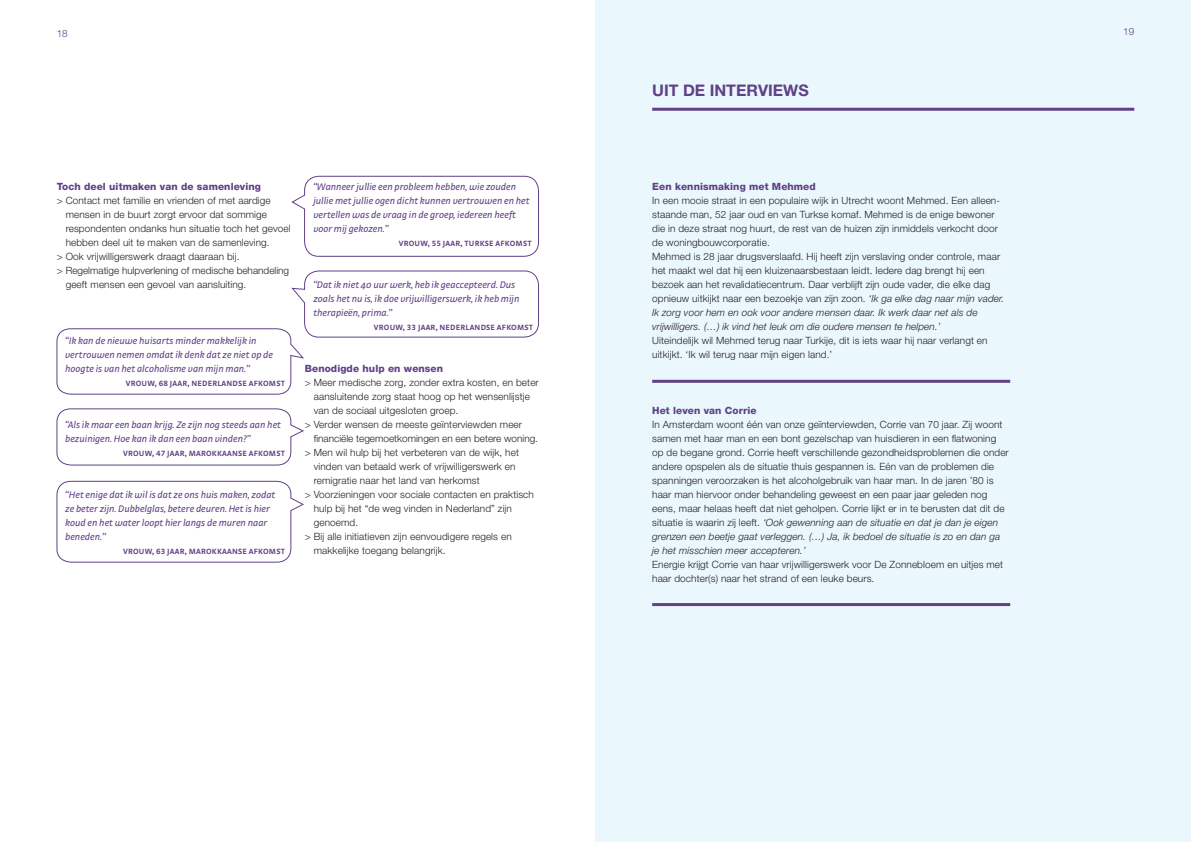
<style>
.page{position:relative;width:1191px;height:842px;background:#fff}
.page>*{position:absolute;margin:0;border:0;box-sizing:border-box;transform-origin:0 0}
.t1{font:700 16px "Helvetica Neue LT Std";color:#604187}
.t2{font:300 10px/14px "Helvetica Neue";letter-spacing:.01em;color:#231f20}
.uitspraak{font:italic 10px/14px "Strada";color:#604187}
.tussenkop{font:800 10px "Helvetica Neue";letter-spacing:.01em;color:#604187}
.t3{font:300 10px "Helvetica Neue LT Std";color:#604187}
.van_wie_uitspraak{font:700 8px "Strada TF";letter-spacing:.025em;color:#604187}
.s1{font-style:italic}
</style>
<div class="page">
<div style="left:595px;top:0;width:596px;height:842px;background:#eaf7fd"></div>
<hr style="left:652px;top:108px;width:482px;height:3px;background:#604187">
<hr style="left:652px;top:380px;width:358px;height:3px;background:#604187">
<hr style="left:652px;top:603px;width:358px;height:3px;background:#604187">
<svg style="left:291px;top:176px;width:248px;height:81px"></svg>
<svg style="left:56px;top:270px;width:483px;height:125px"></svg>
<svg style="left:56px;top:408px;width:248px;height:58px"></svg>
<svg style="left:56px;top:481px;width:248px;height:82px"></svg>
<p class="t3" style="left:57px;top:27px;width:13px">18</p>
<p class="t3" style="left:1123px;top:26px;width:13px">19</p>
<p class="tussenkop" style="left:57px;top:180px;width:206px">Toch deel uitmaken van de samenleving</p>
<p class="t2" style="left:66px;top:193px;width:226px;text-indent:-9px">&gt; Contact met familie en vrienden of met aardige mensen in de buurt zorgt ervoor dat sommige respondenten ondanks hun situatie toch het gevoel hebben deel uit te maken van de samenleving.</p>
<p class="t2" style="left:57px;top:249px;width:184px">&gt; Ook vrijwilligerswerk draagt daaraan bij.</p>
<p class="t2" style="left:66px;top:263px;width:225px;text-indent:-9px">&gt; Regelmatige hulpverlening of medische behandeling geeft mensen een gevoel van aansluiting.</p>
<p class="uitspraak" style="left:65px;top:334px;width:209px">“Ik kan de nieuwe huisarts minder makkelijk in vertrouwen nemen omdat ik denk dat ze niet op de hoogte is van het alcoholisme van mijn man.”</p>
<p class="van_wie_uitspraak" style="left:126px;top:379px;width:161px">VROUW, 68 JAAR, NEDERLANDSE AFKOMST</p>
<p class="uitspraak" style="left:65px;top:418px;width:217px">“Als ik maar een baan krijg. Ze zijn nog steeds aan het bezuinigen. Hoe kan ik dan een baan vinden?”</p>
<p class="van_wie_uitspraak" style="left:123px;top:449px;width:163px">VROUW, 47 JAAR, MAROKKAANSE AFKOMST</p>
<p class="uitspraak" style="left:65px;top:488px;width:212px">“Het enige dat ik wil is dat ze ons huis maken, zodat ze beter zijn. Dubbelglas, betere deuren. Het is hier koud en het water loopt hier langs de muren naar beneden.”</p>
<p class="van_wie_uitspraak" style="left:123px;top:547px;width:163px">VROUW, 63 JAAR, MAROKKAANSE AFKOMST</p>
<p class="uitspraak" style="left:313px;top:180px;width:218px">“Wanneer jullie een probleem hebben, wie zouden jullie met jullie ogen dicht kunnen vertrouwen en het vertellen was de vraag in de groep, iedereen heeft voor mij gekozen.”</p>
<p class="van_wie_uitspraak" style="left:399px;top:239px;width:134px">VROUW, 55 JAAR, TURKSE AFKOMST</p>
<p class="uitspraak" style="left:313px;top:278px;width:207px">“Dat ik niet 40 uur werk, heb ik geaccepteerd. Dus zoals het nu is, ik doe vrijwilligerswerk, ik heb mijn therapieën, prima.”</p>
<p class="van_wie_uitspraak" style="left:374px;top:323px;width:161px">VROUW, 33 JAAR, NEDERLANDSE AFKOMST</p>
<p class="tussenkop" style="left:305px;top:362px;width:140px">Benodigde hulp en wensen</p>
<p class="t2" style="left:314px;top:375px;width:226px;text-indent:-9px">&gt; Meer medische zorg, zonder extra kosten, en beter aansluitende zorg staat hoog op het wensenlijstje van de sociaal uitgesloten groep.</p>
<p class="t2" style="left:314px;top:417px;width:226px;text-indent:-9px">&gt; Verder wensen de meeste geïnterviewden meer financiële tegemoetkomingen en een betere woning.</p>
<p class="t2" style="left:314px;top:445px;width:207px;text-indent:-9px">&gt; Men wil hulp bij het verbeteren van de wijk, het vinden van betaald werk of vrijwilligerswerk en remigratie naar het land van herkomst</p>
<p class="t2" style="left:314px;top:487px;width:222px;text-indent:-9px">&gt; Voorzieningen voor sociale contacten en praktisch hulp bij het “de weg vinden in Nederland” zijn genoemd.</p>
<p class="t2" style="left:314px;top:529px;width:199px;text-indent:-9px">&gt; Bij alle initiatieven zijn eenvoudigere regels en makkelijke toegang belangrijk.</p>
<p class="t1" style="left:652px;top:81px;width:158px">UIT DE INTERVIEWS</p>
<p class="tussenkop" style="left:652px;top:180px;width:165px">Een kennismaking met Mehmed</p>
<p class="t2" style="left:652px;top:193px;width:349px">In een mooie straat in een populaire wijk in Utrecht woont Mehmed. Een alleen&shy;staande man, 52 jaar oud en van Turkse komaf. Mehmed is de enige bewoner die in deze straat nog huurt, de rest van de huizen zijn inmiddels verkocht door de woningbouwcorporatie.</p>
<p class="t2" style="left:652px;top:249px;width:353px">Mehmed is 28 jaar drugsverslaafd. Hij heeft zijn verslaving onder controle, maar het maakt wel dat hij een kluizenaarsbestaan leidt. Iedere dag brengt hij een bezoek aan het revalidatiecentrum. Daar verblijft zijn oude vader, die elke dag opnieuw uitkijkt naar een bezoekje van zijn zoon. <span class="s1">‘Ik ga elke dag naar mijn vader.<br>Ik zorg voor hem en ook voor andere mensen daar. Ik werk daar net als de vrijwilligers. (…) ik vind het leuk om die oudere mensen te helpen.’</span></p>
<p class="t2" style="left:652px;top:333px;width:337px">Uiteindelijk wil Mehmed terug naar Turkije, dit is iets waar hij naar verlangt en uitkijkt. ‘Ik wil terug naar mijn eigen land.’</p>
<p class="tussenkop" style="left:652px;top:404px;width:106px">Het leven van Corrie</p>
<p class="t2" style="left:652px;top:417px;width:358px">In Amsterdam woont één van onze geïnterviewden, Corrie van 70 jaar. Zij woont samen met haar man en een bont gezelschap van huisdieren in een flatwoning op de begane grond. Corrie heeft verschillende gezondheidsproblemen die onder andere opspelen als de situatie thuis gespannen is. Eén van de problemen die spanningen veroorzaken is het alcoholgebruik van haar man. In de jaren ’80 is haar man hiervoor onder behandeling geweest en een paar jaar geleden nog eens, maar helaas heeft dat niet geholpen. Corrie lijkt er in te berusten dat dit de situatie is waarin zij leeft. <span class="s1">‘Ook gewenning aan de situatie en dat je dan je eigen grenzen een beetje gaat verleggen. (…) Ja, ik bedoel de situatie is zo en dan ga je het misschien meer accepteren.’</span></p>
<p class="t2" style="left:652px;top:557px;width:352px">Energie krijgt Corrie van haar vrijwilligerswerk voor De Zonnebloem en uitjes met haar dochter(s) naar het strand of een leuke beurs.</p>
</div>
